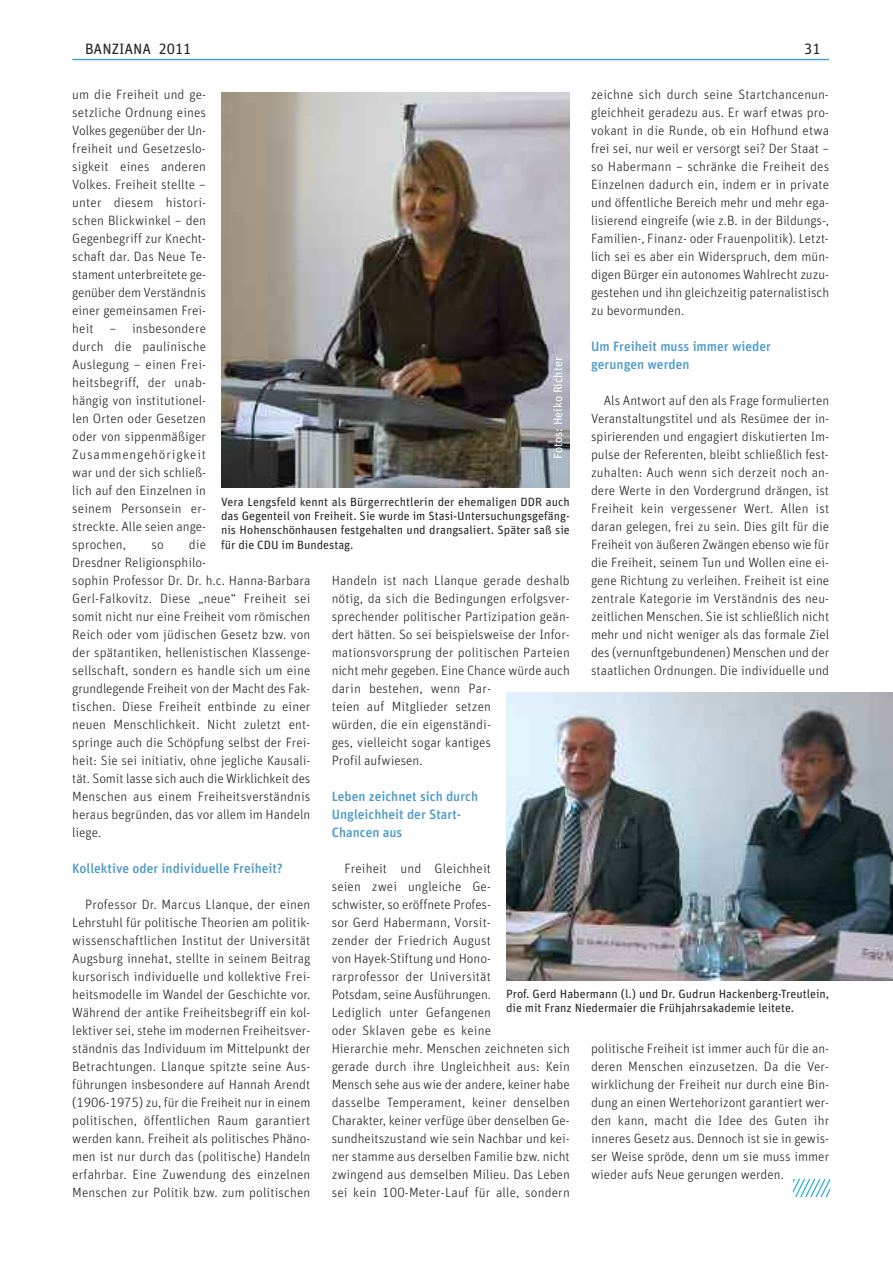
<style>
.page{position:relative;width:893px;height:1263px;background:#fff}
.page>*{position:absolute;margin:0;border:0;box-sizing:border-box;transform-origin:0 0}
.t1{font:15px "Unit Rounded Offc";color:#272627}
.t2{font:300 13.5px/18px "Unit Rounded Offc";letter-spacing:.005em;color:#272627;text-align:justify}
.t3{font:500 13.5px/18px "Unit Rounded Offc";color:#4f9ccb}
.t4{font:12px/14.4px "Unit Rounded Offc";color:#272627;text-align:justify}
.t5{font:12px "Unit Rounded Offc";color:#fff}
</style>
<div class="page">
<hr style="left:72px;top:59px;width:757px;height:1px;background:#4f9ccb">
<svg style="left:793px;top:1179px;width:36px;height:18px"></svg>
<img style="left:221px;top:93px;width:349px;height:395px">
<img style="left:506px;top:693px;width:387px;height:288px">
<p class="t1" style="left:85px;top:40px;width:108px">BANZIANA 2011</p>
<p class="t1" style="left:804px;top:40px;width:18px">31</p>
<p class="t2" style="left:72px;top:85px;width:135px">um die Freiheit und ge&shy;setzliche Ordnung eines Volkes gegenüber der Un&shy;freiheit und Gesetzeslo&shy;sigkeit eines anderen Volkes. Freiheit stellte – unter diesem histori&shy;schen Blickwinkel – den Gegenbegriff zur Knecht&shy;schaft dar. Das Neue Te&shy;stament unterbreitete ge&shy;genüber dem Verständnis einer gemeinsamen Frei&shy;heit – insbesondere durch die paulinische Auslegung – einen Frei&shy;heitsbegriff, der unab&shy;hängig von institutionel&shy;len Orten oder Gesetzen oder von sippenmäßiger Zusammengehörigkeit war und der sich schließ&shy;lich auf den Einzelnen in seinem Personsein er&shy;streckte. Alle seien ange&shy;sprochen,</p>
<p class="t2" style="left:591px;top:85px;width:240px">zeichne sich durch seine Startchancenun&shy;gleichheit geradezu aus. Er warf etwas pro&shy;vokant in die Runde, ob ein Hofhund etwa frei sei, nur weil er versorgt sei? Der Staat – so Habermann – schränke die Freiheit des Einzelnen dadurch ein, indem er in private und öffentliche Bereich mehr und mehr ega&shy;lisierend eingreife (wie z.B. in der Bildungs-, Familien-, Finanz- oder Frauenpolitik). Letzt&shy;lich sei es aber ein Widerspruch, dem mün&shy;digen Bürger ein autonomes Wahlrecht zuzu&shy;gestehen und ihn gleichzeitig paternalistisch zu bevormunden.</p>
<p class="t3" style="left:591px;top:337px;width:181px">Um Freiheit muss immer wieder gerungen werden</p>
<p class="t2" style="left:591px;top:391px;width:240px;text-indent:13px">Als Antwort auf den als Frage formulierten Veranstaltungstitel und als Resümee der in&shy;spirierenden und engagiert diskutierten Im&shy;pulse der Referenten, bleibt schließlich fest&shy;zuhalten: Auch wenn sich derzeit noch an&shy;dere Werte in den Vordergrund drängen, ist Freiheit kein vergessener Wert. Allen ist daran gelegen, frei zu sein. Dies gilt für die Freiheit von äußeren Zwängen ebenso wie für die Freiheit, seinem Tun und Wollen eine ei&shy;gene Richtung zu verleihen. Freiheit ist eine zentrale Kategorie im Verständnis des neu&shy;zeitlichen Menschen. Sie ist schließlich nicht mehr und nicht weniger als das formale Ziel des (vernunftgebundenen) Menschen und der staatlichen Ordnungen. Die individuelle und</p>
<p class="t5" style="left:551px;top:459px;width:103px;rotate:-90deg">Fotos: Heiko Richter</p>
<p class="t4" style="left:221px;top:494px;width:350px">Vera Lengsfeld kennt als Bürgerrechtlerin der ehemaligen DDR auch das Gegenteil von Freiheit. Sie wurde im Stasi-Untersuchungsgefäng&shy;nis Hohenschönhausen festgehalten und drangsaliert. Später saß sie für die CDU im Bundestag.</p>
<p class="t2" style="left:72px;top:535px;width:240px;text-align:left;text-indent:117px">die<br>Dresdner Religionsphilo-<br>sophin Professor Dr. Dr. h.c. Hanna-Barbara Gerl-Falkovitz. Diese „neue“ Freiheit sei somit nicht nur eine Freiheit vom römischen Reich oder vom jüdischen Gesetz bzw. von der spätantiken, hellenistischen Klassenge&shy;sellschaft, sondern es handle sich um eine grundlegende Freiheit von der Macht des Fak&shy;tischen. Diese Freiheit entbinde zu einer neuen Menschlichkeit. Nicht zuletzt ent&shy;springe auch die Schöpfung selbst der Frei&shy;heit: Sie sei initiativ, ohne jegliche Kausali&shy;tät. Somit lasse sich auch die Wirklichkeit des Menschen aus einem Freiheitsverständnis heraus begründen, das vor allem im Handeln liege.</p>
<p class="t3" style="left:72px;top:859px;width:212px">Kollektive oder individuelle Freiheit?</p>
<p class="t2" style="left:72px;top:895px;width:240px;text-indent:13px">Professor Dr. Marcus Llanque, der einen Lehrstuhl für politische Theorien am politik&shy;wissenschaftlichen Institut der Universität Augsburg innehat, stellte in seinem Beitrag kursorisch individuelle und kollektive Frei&shy;heitsmodelle im Wandel der Geschichte vor.<br>Während der antike Freiheitsbegriff ein kol&shy;lektiver sei, stehe im modernen Freiheitsver&shy;ständnis das Individuum im Mittelpunkt der Betrachtungen. Llanque spitzte seine Aus&shy;führungen insbesondere auf Hannah Arendt (1906-1975) zu, für die Freiheit nur in einem politischen, öffentlichen Raum garantiert werden kann. Freiheit als politisches Phäno&shy;men ist nur durch das (politische) Handeln erfahrbar. Eine Zuwendung des einzelnen Menschen zur Politik bzw. zum politischen</p>
<p class="t2" style="left:151px;top:535px;width:14px">so</p>
<p class="t2" style="left:332px;top:571px;width:240px;text-align:left">Handeln ist nach Llanque gerade deshalb nötig, da sich die Bedingungen erfolgsver&shy;sprechender politischer Partizipation geän&shy;dert hätten. So sei beispielsweise der Infor&shy;mationsvorsprung der politischen Parteien nicht mehr gegeben. Eine Chance würde auch darin bestehen, wenn Par-<br>teien auf Mitglieder setzen<br>würden, die ein eigenständi-<br>ges, vielleicht sogar kantiges<br>Profil aufwiesen.</p>
<p class="t3" style="left:332px;top:787px;width:148px">Leben zeichnet sich durch<br>Ungleichheit der Start-<br>Chancen aus</p>
<p class="t2" style="left:332px;top:859px;width:240px;text-align:left;text-indent:13px">Freiheit und Gleichheit<br>seien zwei ungleiche Ge-<br>schwister, so eröffnete Profes-<br>sor Gerd Habermann, Vorsit-<br>zender der Friedrich August<br>von Hayek-Stiftung und Hono-<br>rarprofessor der Universität<br>Potsdam, seine Ausführungen.<br>Lediglich unter Gefangenen<br>oder Sklaven gebe es keine<br>Hierarchie mehr. Menschen zeichneten sich gerade durch ihre Ungleichheit aus: Kein Mensch sehe aus wie der andere, keiner habe dasselbe Temperament, keiner denselben Charakter, keiner verfüge über denselben Ge&shy;sundheitszustand wie sein Nachbar und kei&shy;ner stamme aus derselben Familie bzw. nicht zwingend aus demselben Milieu. Das Leben sei kein 100-Meter-Lauf für alle, sondern</p>
<p class="t4" style="left:506px;top:987px;width:325px">Prof. Gerd Habermann (l.) und Dr. Gudrun Hackenberg-Treutlein, die mit Franz Niedermaier die Frühjahrsakademie leitete.</p>
<p class="t2" style="left:591px;top:1039px;width:240px">politische Freiheit ist immer auch für die an&shy;deren Menschen einzusetzen. Da die Ver&shy;wirklichung der Freiheit nur durch eine Bin&shy;dung an einen Wertehorizont garantiert wer&shy;den kann, macht die Idee des Guten ihr inneres Gesetz aus. Dennoch ist sie in gewis&shy;ser Weise spröde, denn um sie muss immer wieder aufs Neue gerungen werden.</p>
</div>
